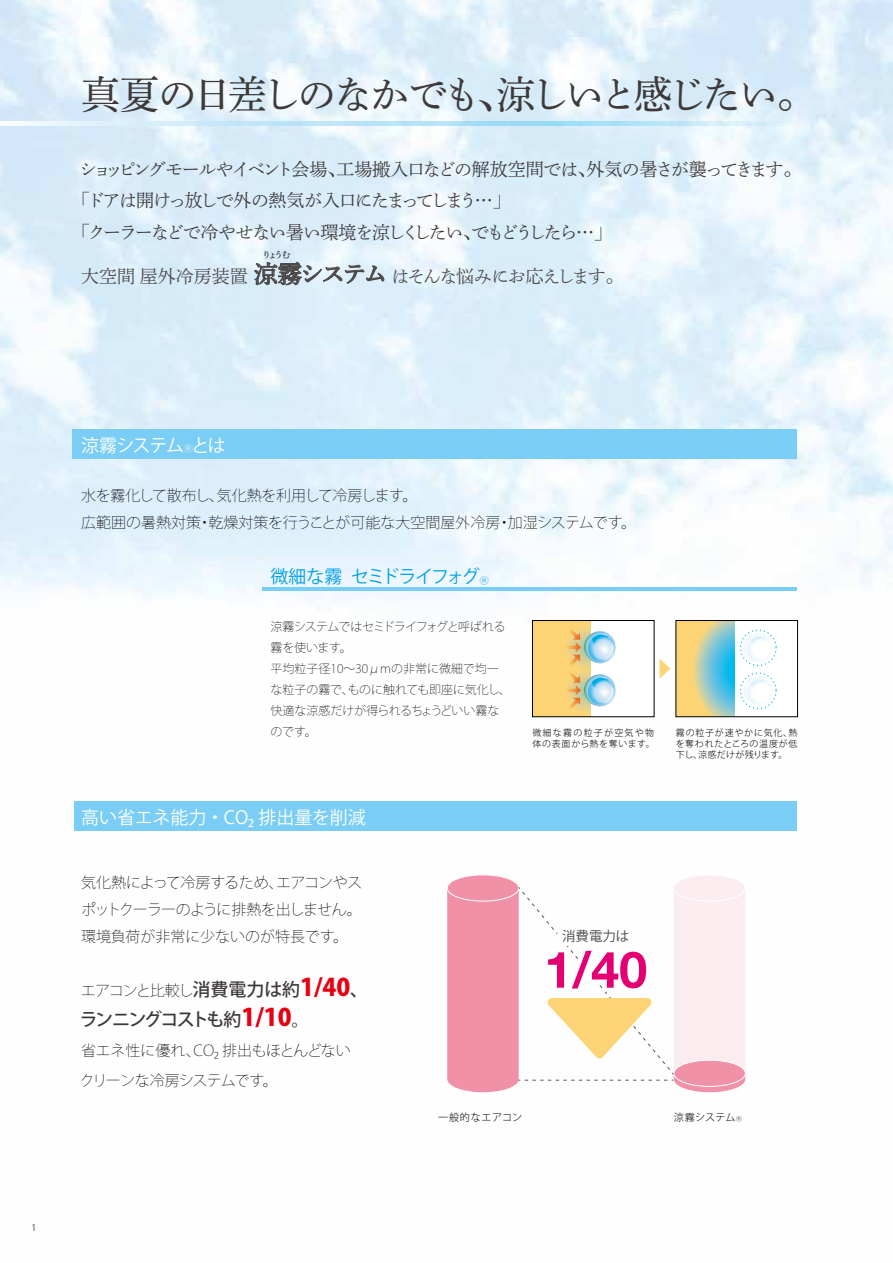
<style>
.page{position:relative;width:893px;height:1263px;background:#fff}
.page>*{position:absolute;margin:0;border:0;box-sizing:border-box;transform-origin:0 0}
.t1{font:700 50.4px "Helvetica 75";color:#e40073}
.t2{font:39px "DNP Shuei Min Pr 6 M";letter-spacing:-.11em;color:#3e3a39}
.t3{font:18px/31.5px "DNP Shuei Min Pr 6 L";letter-spacing:-.1em;color:#3e3a39}
.t4{font:18px "DNP Shuei Min Pr 6 L";letter-spacing:-.03em;color:#4c4948}
.t5{font:18px "Koz Go Pr 6 N";color:#fff}
.t6{font:500 18px "Koz Go Pr 6 N";letter-spacing:-.1em;color:#3e3a39}
.t7{font:18px "Koz Go Pr 6 N";letter-spacing:-.08em;color:#00a0e9}
.t8{font:18px "Koz Go Pr 6 N";letter-spacing:-.065em;color:#fff}
.t9{font:200 15px/27px "Koz Go Pr 6 N";letter-spacing:-.02em;color:#000;text-align:justify}
.t10{font:200 15px/27px "Koz Go Pr 6 N";color:#000}
.t11{font:200 15px "Koz Go Pr 6 N";letter-spacing:-.08em;color:#000}
.t12{font:13.5px "Koz Go Pr 6 N";color:#000}
.t13{font:200 12px/21px "Koz Go Pr 6 N";color:#000}
.t14{font:300 10.05px "Koz Go Pro";letter-spacing:.07em;color:#000}
.t15{font:300 10.05px "Koz Go Pro";letter-spacing:.04em;color:#000}
.t16{font:300 9px/11.4px "Koz Go Pro";letter-spacing:.08em;color:#000;text-align:justify}
.t17{font:300 9px/11.4px "Koz Go Pro";letter-spacing:.11em;color:#000}
.t18{font:9px "DNP Shuei Min Pr 6 L";color:#000}
.t19{font:300 9px "Koz Go Pr 6 N";color:#000}
.s1{font-family:"DNP Shuei Min Pr 6 M";font-size:24px}
.s2{font-size:9px}
.s3{font-weight:500;font-size:18px;color:#3e3a39}
.s4{font-weight:800;font-size:24px;color:#e60012}
.s5{font-size:5.85px}
</style>
<div class="page">
<div style="left:72px;top:429px;width:724px;height:30px;background:#7acdf4"></div>
<hr style="left:263px;top:587px;width:534px;height:3px;background:#7acdf4">
<div style="left:74px;top:801px;width:723px;height:29px;background:#7acdf4"></div>
<div style="left:740px;top:629px;width:37px;height:37px;border:1px dashed #00b9ef;border-radius:50%"></div>
<div style="left:740px;top:672px;width:37px;height:37px;border:1px dashed #00b9ef;border-radius:50%"></div>
<div style="left:676px;top:620px;width:122px;height:97px;border:1px solid #000"></div>
<svg style="left:254px;top:262px;width:130px;height:23px;background:#b2bdc4"></svg>
<svg style="left:447px;top:459px;width:326px;height:633px"></svg>
<svg style="left:0;top:121px;width:798px;height:5px;background:#c3e7f8"></svg>
<h2 class="t2" style="left:81px;top:59px;width:736px">真夏の日差しのなかでも、涼しいと感じたい。</h2>
<p class="t3" style="left:72px;top:151px;width:731px;text-indent:8px">ショッピングモールやイベント会場、工場搬入口などの解放空間では、外気の暑さが襲ってきます。「ドアは開けっ放しで外の熱気が入口にたまってしまう…」<br>「クーラーなどで冷やせない暑い環境を涼しくしたい、でもどうしたら…」</p>
<p class="t18" style="left:262px;top:246px;width:30px">りょうむ</p>
<p class="t4" style="left:81px;top:259px;width:544px">大空間 屋外冷房装置<span class="s1">涼霧システム</span>はそんな悩みにお応えします。</p>
<p class="t19" style="left:31px;top:1222px;width:6px">1</p>
<p class="t8" style="left:81px;top:435px;width:146px">涼霧システム<span class="s2">Ⓡ</span>とは</p>
<p class="t10" style="left:81px;top:482px;width:557px">水を霧化して散布し、気化熱を利用して冷房します。<br>広範囲の暑熱対策・乾燥対策を行うことが可能な大空間屋外冷房・加湿システムです。</p>
<p class="t7" style="left:271px;top:567px;width:220px">微細な霧 セミドライフォグ<span class="s2">Ⓡ</span></p>
<p class="t13" style="left:271px;top:617px;width:242px">涼霧システムではセミドライフォグと呼ばれる霧を使います。<br>平均粒子径10～30μmの非常に微細で均一な粒子の霧で、ものに触れても即座に気化し、快適な涼感だけが得られるちょうどいい霧なのです。</p>
<p class="t5" style="left:81px;top:807px;width:286px">高い省エネ能力 ・ CO₂ 排出量を削減</p>
<p class="t9" style="left:81px;top:869px;width:283px">気化熱によって冷房するため、エアコンやスポットクーラーのように排熱を出しません。環境負荷が非常に少ないのが特長です。</p>
<p class="t11" style="left:81px;top:982px;width:289px">エアコンと比較し<span class="s3">消費電力は約</span><span class="s4">1/40</span><span class="s3">、</span></p>
<p class="t6" style="left:80px;top:1009px;width:231px">ランニングコストも約<span class="s4">1/10</span>。</p>
<p class="t9" style="left:80px;top:1036px;width:272px;line-height:30px">省エネ性に優れ、CO₂ 排出もほとんどないクリーンな冷房システムです。</p>
<p class="t17" style="left:532px;top:727px;width:124px">微細な霧の粒子が空気や物体の表面から熱を奪います。</p>
<p class="t16" style="left:676px;top:727px;width:123px">霧の粒子が速やかに気化、熱を奪われたところの温度が低下し、涼感だけが残ります。</p>
<p class="t12" style="left:562px;top:928px;width:69px">消費電力は</p>
<h1 class="t1" style="left:544px;top:938px;width:104px">1/40</h1>
<p class="t14" style="left:438px;top:1110px;width:86px">一般的なエアコン</p>
<p class="t15" style="left:674px;top:1110px;width:70px">涼霧システム<span class="s5">Ⓡ</span></p>
</div>
